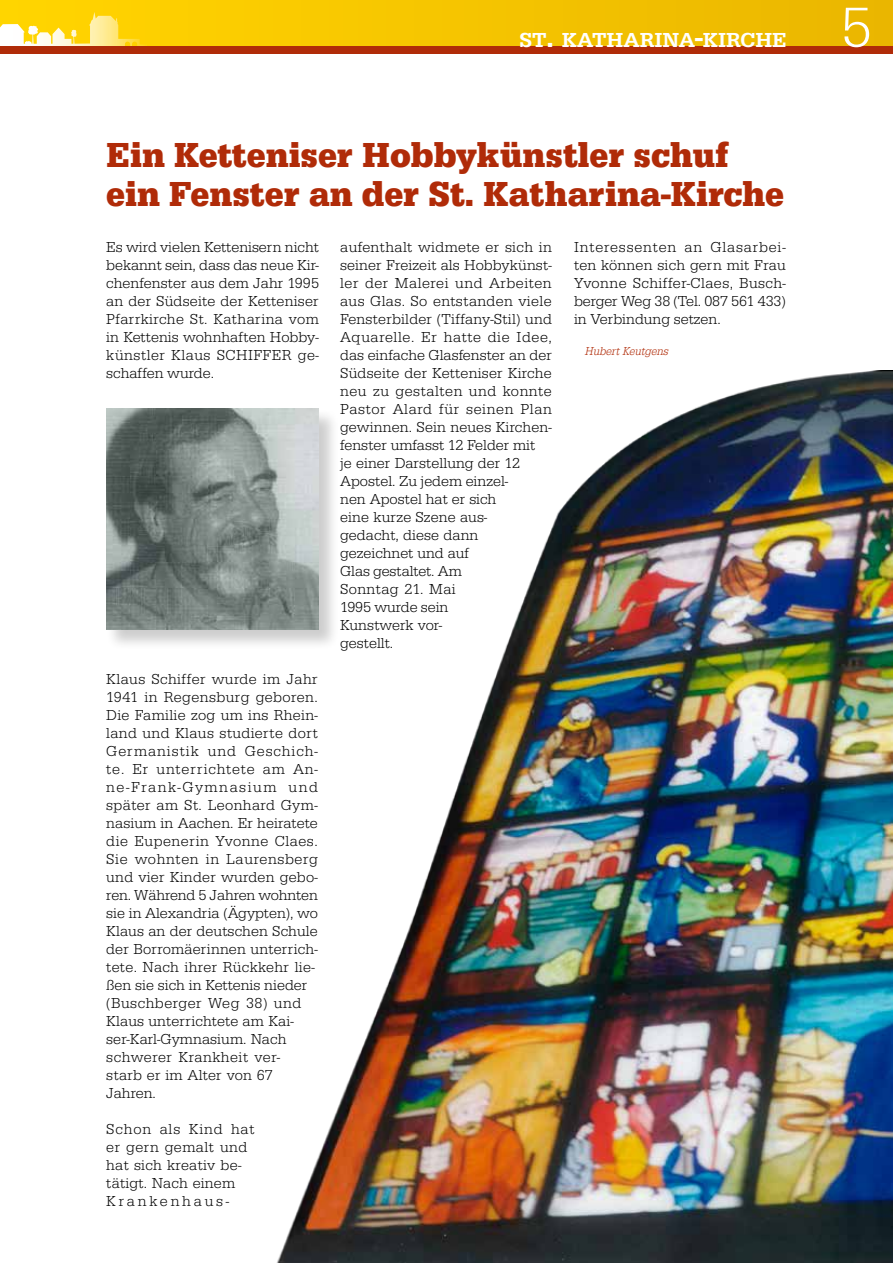
<style>
.page{position:relative;width:893px;height:1263px;background:#fff}
.page>*{position:absolute;margin:0;border:0;box-sizing:border-box;transform-origin:0 0}
.t1{font:58.5px "URW Egyptienne T Ligh";color:#fff}
.t2{font:36px/39px "URW Egyptienne T Bold Narr";color:#b02b08}
.t3{font:500 21px "URW Egyptienne T";color:#fff}
.t4{font:15px/18px "URW Egyptienne T Ligh";letter-spacing:.015em;color:#000}
.t5{font:12px "URW Egyptienne T Ligh Extr Narr Obli";color:#b02b08}
.s1{font-size:30px}
</style>
<div class="page">
<div style="left:0;top:0;width:893px;height:47px;background:#f4c300"></div>
<svg style="left:0;top:3px;width:147px;height:44px"></svg>
<div style="left:0;top:47px;width:893px;height:7px;background:#b02b08"></div>
<img style="left:276px;top:371px;width:617px;height:892px">
<div style="left:106px;top:408px;width:234px;height:242px;background:#000;opacity:.2"></div>
<img style="left:106px;top:409px;width:213px;height:220px">
<h3 class="t3" style="left:520px;top:27px;width:269px">ST<span class="s1">.</span> KATHARINA<span class="s1">-</span>KIRCHE</h3>
<h2 class="t2" style="left:106px;top:135px;width:679px">Ein Ketteniser Hobbykünstler schuf ein Fenster an der St. Katharina-Kirche</h2>
<p class="t4" style="left:106px;top:238px;width:214px;text-align:justify">Es wird vielen Kettenisern nicht bekannt sein, dass das neue Kir&shy;chenfenster aus dem Jahr 1995 an der Südseite der Ketteniser Pfarrkirche St. Katharina vom in Kettenis wohnhaften Hobby&shy;künstler Klaus SCHIFFER ge&shy;schaffen wurde.</p>
<p class="t4" style="left:106px;top:670px;width:213px">Klaus Schiffer wurde im Jahr<br>1941 in Regensburg geboren.<br>Die Familie zog um ins Rhein&shy;land und Klaus studierte dort<br>Germanistik und Geschich&shy;te. Er unterrichtete am An&shy;ne-Frank-Gymnasium und später am St. Leonhard Gym&shy;nasium in Aachen. Er heiratete die Eupenerin Yvonne Claes.<br>Sie wohnten in Laurensberg und vier Kinder wurden gebo&shy;ren. Während 5 Jahren wohnten sie in Alexandria (Ägypten), wo<br>Klaus an der deutschen Schule der Borromäerinnen unterrich&shy;tete. Nach ihrer Rückkehr lie&shy;ßen sie sich in Kettenis nieder (Buschberger Weg 38) und<br>Klaus unterrichtete am Kai&shy;ser-Karl-Gymnasium. Nach schwerer Krankheit ver&shy;starb er im Alter von 67<br>Jahren.</p>
<p class="t4" style="left:106px;top:1120px;width:150px">Schon als Kind hat er gern gemalt und hat sich kreativ be&shy;tätigt. Nach einem<br>Krankenhaus-</p>
<p class="t4" style="left:340px;top:238px;width:213px">aufenthalt widmete er sich in seiner Freizeit als Hobbykünst&shy;ler der Malerei und Arbeiten aus Glas. So entstanden viele<br>Fensterbilder (Tiffany-Stil) und<br>Aquarelle. Er hatte die Idee, das einfache Glasfenster an der<br>Südseite der Ketteniser Kirche neu zu gestalten und konnte<br>Pastor Alard für seinen Plan gewinnen. Sein neues Kirchen&shy;fenster umfasst 12 Felder mit<br>je einer Darstellung der 12<br>Apostel. Zu jedem einzel-<br>nen Apostel hat er sich<br>eine kurze Szene aus-<br>gedacht, diese dann gezeichnet und auf<br>Glas gestaltet. Am<br>Sonntag 21. Mai<br>1995 wurde sein<br>Kunstwerk vor-<br>gestellt.</p>
<p class="t4" style="left:574px;top:238px;width:213px;text-align:justify">Interessenten an Glasarbei&shy;ten können sich gern mit Frau Yvonne Schiffer-Claes, Busch&shy;berger Weg 38 (Tel. 087 561 433) in Verbindung setzen.</p>
<p class="t5" style="left:586px;top:345px;width:85px">Hubert Keutgens</p>
<h1 class="t1" style="left:840px;top:-6px;width:33px">5</h1>
</div>
